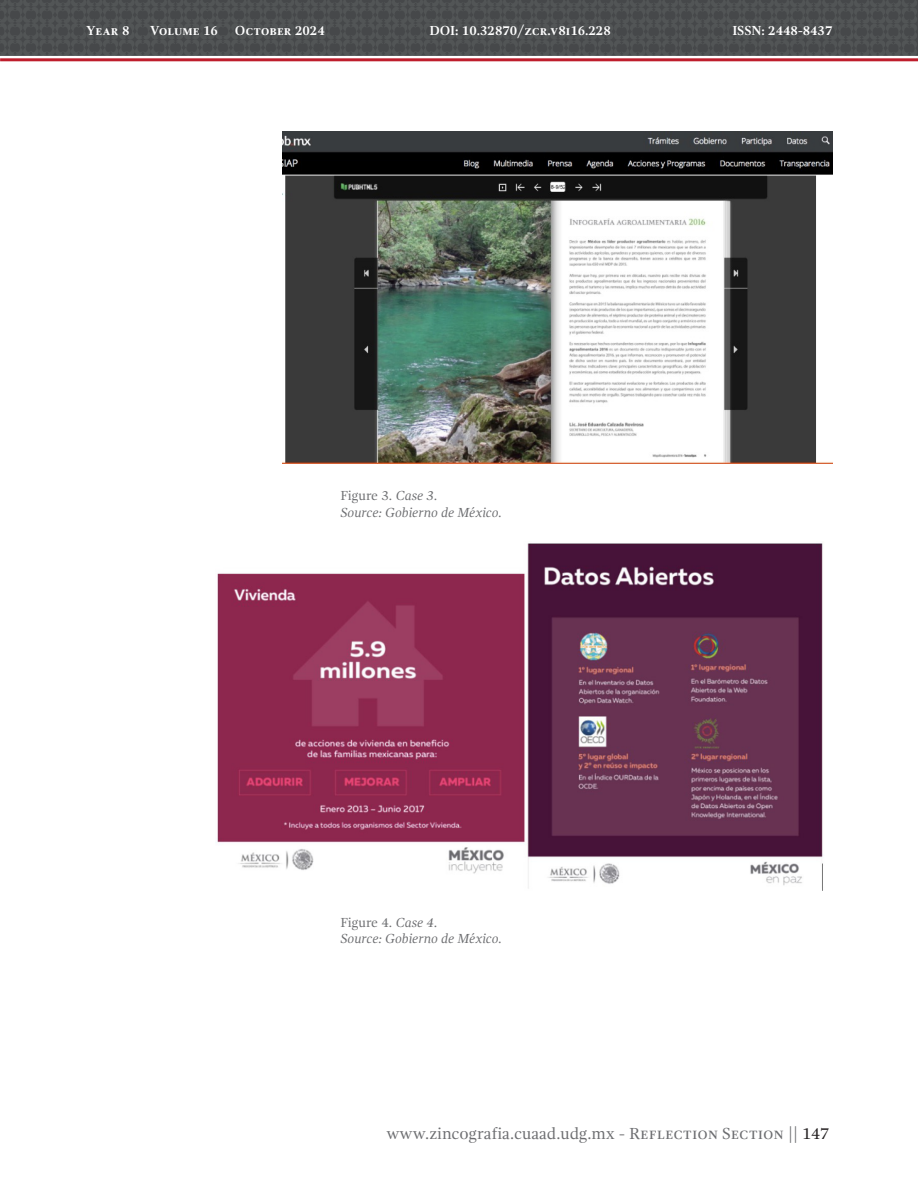
<style>
.page{position:relative;width:918px;height:1188px;background:#fff}
.page>*{position:absolute;margin:0;border:0;box-sizing:border-box;transform-origin:0 0}
.t1{font:16.5px "Gandhi Serif";color:#6c6d70}
.t2{font:700 13.5px "Gandhi Serif";color:#fff}
.FIGURAS{font:italic 13.5px "Gandhi Serif";color:#6c6d70}
.FIGURAS-2{font:13.5px "Gandhi Serif";color:#6c6d70}
.s1{font-style:italic}
.s2{color:#231f20}
</style>
<div class="page">
<div style="left:0;top:0;width:918px;height:56px;background:#4c4f50"></div>
<hr style="left:0;top:58px;width:918px;height:3px;background:#be1d2c">
<img style="left:283px;top:131px;width:550px;height:332px">
<img style="left:216px;top:543px;width:607px;height:348px">
<p class="t2" style="left:86px;top:23px;width:45px">Year 8</p>
<p class="t2" style="left:150px;top:23px;width:70px">Volume 16</p>
<p class="t2" style="left:235px;top:23px;width:91px">October 2024</p>
<p class="t2" style="left:429px;top:23px;width:183px">DOI: 10.32870/zcr.v8i16.228</p>
<p class="t2" style="left:732px;top:23px;width:102px">ISSN: 2448-8437</p>
<p class="FIGURAS-2" style="left:340px;top:488px;width:99px">Figure 3. <span class="s1">Case 3.</span></p>
<p class="FIGURAS" style="left:340px;top:505px;width:163px">Source: Gobierno de México.</p>
<p class="FIGURAS-2" style="left:340px;top:915px;width:99px">Figure 4. <span class="s1">Case 4.</span></p>
<p class="FIGURAS" style="left:340px;top:931px;width:163px">Source: Gobierno de México.</p>
<p class="t1" style="left:386px;top:1124px;width:444px">www.zincografia.cuaad.udg.mx - Reflection Section || <span class="s2">147</span></p>
</div>
